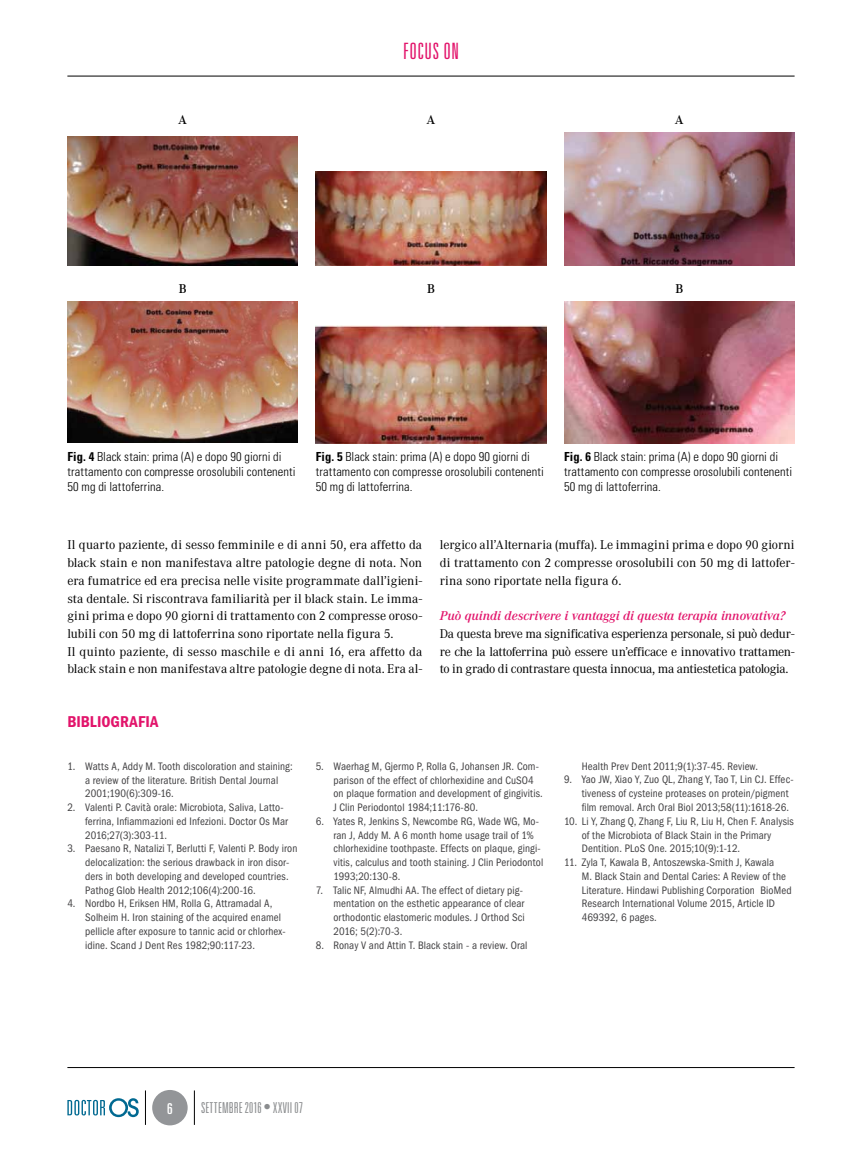
<style>
.page{position:relative;width:862px;height:1152px;background:#fff}
.page>*{position:absolute;margin:0;border:0;box-sizing:border-box;transform-origin:0 0}
.t1{font:300 ultra-condensed 22.5px "Univers LT Std";letter-spacing:.03em;color:#e2146b}
.t2{font:16.25px "ITC Franklin Gothic Std Dm Cd";color:#e2146b}
.t3{font:300 ultra-condensed 15px "Univers LT Std";letter-spacing:.01em;color:#8a8c8e}
.t4{font:ultra-condensed 15px "Univers LT Std";color:#fff}
.t5{font:12.5px/17.8px "Corporate ABQ";color:#000;text-align:justify}
.t6{font:300 condensed 12.5px/15px "Univers LT Std";letter-spacing:.005em;color:#000}
.t7{font:italic 500 12.5px "Corporate ABQ";color:#e2146b}
.t8{font:500 12.5px "Corporate ABQ";color:#000}
.t9{font:condensed 11.25px/13.8px "ITC Franklin Gothic Std";letter-spacing:.01em;color:#414042}
.s1{font-weight:700}
</style>
<div class="page">
<hr style="left:67px;top:76px;width:727px;height:1px;background:#000">
<hr style="left:67px;top:1067px;width:727px;height:1px;background:#000">
<div style="left:152px;top:1090px;width:35px;height:35px;background:#939598;border-radius:50%"></div>
<svg style="left:67px;top:1098px;width:72px;height:19px"></svg>
<hr style="left:194px;top:1090px;width:1px;height:34px;background:#000">
<hr style="left:145px;top:1090px;width:1px;height:34px;background:#000">
<img style="left:67px;top:137px;width:231px;height:129px">
<img style="left:564px;top:133px;width:230px;height:133px">
<img style="left:315px;top:172px;width:231px;height:94px">
<img style="left:67px;top:301px;width:231px;height:141px">
<img style="left:564px;top:301px;width:230px;height:142px">
<img style="left:315px;top:325px;width:231px;height:118px">
<h1 class="t1" style="left:403px;top:39px;width:57px">FOCUS ON</h1>
<p class="t8" style="left:178px;top:112px;width:10px">A</p>
<p class="t8" style="left:426px;top:112px;width:10px">A</p>
<p class="t8" style="left:674px;top:112px;width:10px">A</p>
<p class="t8" style="left:179px;top:281px;width:9px">B</p>
<p class="t8" style="left:427px;top:281px;width:9px">B</p>
<p class="t8" style="left:675px;top:281px;width:9px">B</p>
<p class="t6" style="left:67px;top:449px;width:229px"><span class="s1">Fig. 4</span> Black stain: prima (A) e dopo 90 giorni di trattamento con compresse orosolubili contenenti<br>50 mg di lattoferrina.</p>
<p class="t6" style="left:315px;top:449px;width:229px"><span class="s1">Fig. 5</span> Black stain: prima (A) e dopo 90 giorni di trattamento con compresse orosolubili contenenti<br>50 mg di lattoferrina.</p>
<p class="t6" style="left:563px;top:449px;width:229px"><span class="s1">Fig. 6</span> Black stain: prima (A) e dopo 90 giorni di trattamento con compresse orosolubili contenenti<br>50 mg di lattoferrina.</p>
<p class="t5" style="left:67px;top:536px;width:356px;text-align:left">Il quarto paziente, di sesso femminile e di anni 50, era affetto da black stain e non manifestava altre patologie degne di nota. Non era fumatrice ed era precisa nelle visite programmate dall’igieni&shy;sta dentale. Si riscontrava familiarità per il black stain. Le imma&shy;gini prima e dopo 90 giorni di trattamento con 2 compresse oroso&shy;lubili con 50 mg di lattoferrina sono riportate nella figura 5.<br>Il quinto paziente, di sesso maschile e di anni 16, era affetto da black stain e non manifestava altre patologie degne di nota. Era al-</p>
<p class="t5" style="left:439px;top:536px;width:356px">lergico all’Alternaria (muffa). Le immagini prima e dopo 90 giorni di trattamento con 2 compresse orosolubili con 50 mg di lattofer&shy;rina sono riportate nella figura 6.</p>
<p class="t7" style="left:439px;top:608px;width:347px">Può quindi descrivere i vantaggi di questa terapia innovativa?</p>
<p class="t5" style="left:439px;top:625px;width:356px">Da questa breve ma significativa esperienza personale, si può dedur&shy;re che la lattoferrina può essere un’efficace e innovativo trattamen&shy;to in grado di contrastare questa innocua, ma antiestetica patologia.</p>
<h2 class="t2" style="left:67px;top:712px;width:31px">BIBLIOG</h2>
<h2 class="t2" style="left:120px;top:712px;width:18px">RAFIA</h2>
<p class="t9" style="left:85px;top:759px;width:209px;text-indent:-18px">1. Watts A, Addy M. Tooth discoloration and staining: a review of the literature. British Dental Journal<br>2001;190(6):309-16.</p>
<p class="t9" style="left:85px;top:800px;width:204px;text-indent:-18px">2. Valenti P. Cavità orale: Microbiota, Saliva, Latto&shy;ferrina, Infiammazioni ed Infezioni. Doctor Os Mar<br>2016;27(3):303-11.</p>
<p class="t9" style="left:85px;top:842px;width:214px;text-indent:-18px">3. Paesano R, Natalizi T, Berlutti F, Valenti P. Body iron delocalization: the serious drawback in iron disor&shy;ders in both developing and developed countries.<br>Pathog Glob Health 2012;106(4):200-16.</p>
<p class="t9" style="left:85px;top:897px;width:202px;text-indent:-18px">4. Nordbo H, Eriksen HM, Rolla G, Attramadal A, Solheim H. Iron staining of the acquired enamel pellicle after exposure to tannic acid or chlorhex&shy;idine. Scand J Dent Res 1982;90:117-23.</p>
<p class="t9" style="left:333px;top:759px;width:211px;text-indent:-18px">5. Waerhag M, Gjermo P, Rolla G, Johansen JR. Com&shy;parison of the effect of chlorhexidine and CuSO4 on plaque formation and development of gingivitis.<br>J Clin Periodontol 1984;11:176-80.</p>
<p class="t9" style="left:333px;top:814px;width:211px;text-indent:-18px">6. Yates R, Jenkins S, Newcombe RG, Wade WG, Mo&shy;ran J, Addy M. A 6 month home usage trail of 1% chlorhexidine toothpaste. Effects on plaque, gingi&shy;vitis, calculus and tooth staining. J Clin Periodontol 1993;20:130-8.</p>
<p class="t9" style="left:333px;top:883px;width:193px;text-indent:-18px">7. Talic NF, Almudhi AA. The effect of dietary pig&shy;mentation on the esthetic appearance of clear orthodontic elastomeric modules. J Orthod Sci 2016; 5(2):70-3.</p>
<p class="t9" style="left:315px;top:938px;width:213px">8. Ronay V and Attin T. Black stain - a review. Oral</p>
<p class="t9" style="left:581px;top:759px;width:178px">Health Prev Dent 2011;9(1):37-45. Review.</p>
<p class="t9" style="left:581px;top:773px;width:213px;text-indent:-18px">9. Yao JW, Xiao Y, Zuo QL, Zhang Y, Tao T, Lin CJ. Effec&shy;tiveness of cysteine proteases on protein/pigment film removal. Arch Oral Biol 2013;58(11):1618-26.</p>
<p class="t9" style="left:581px;top:814px;width:213px;text-indent:-18px">10. Li Y, Zhang Q, Zhang F, Liu R, Liu H, Chen F. Analysis of the Microbiota of Black Stain in the Primary<br>Dentition. PLoS One. 2015;10(9):1-12.</p>
<p class="t9" style="left:581px;top:855px;width:211px;text-indent:-18px">11. Zyla T, Kawala B, Antoszewska-Smith J, Kawala<br>M. Black Stain and Dental Caries: A Review of the Literature. Hindawi Publishing Corporation BioMed Research International Volume 2015, Article ID 469392, 6 pages.</p>
<h3 class="t4" style="left:167px;top:1100px;width:7px">6</h3>
<h3 class="t3" style="left:201px;top:1100px;width:103px">SETTEMBRE 2016 • XXVII 07</h3>
</div>
